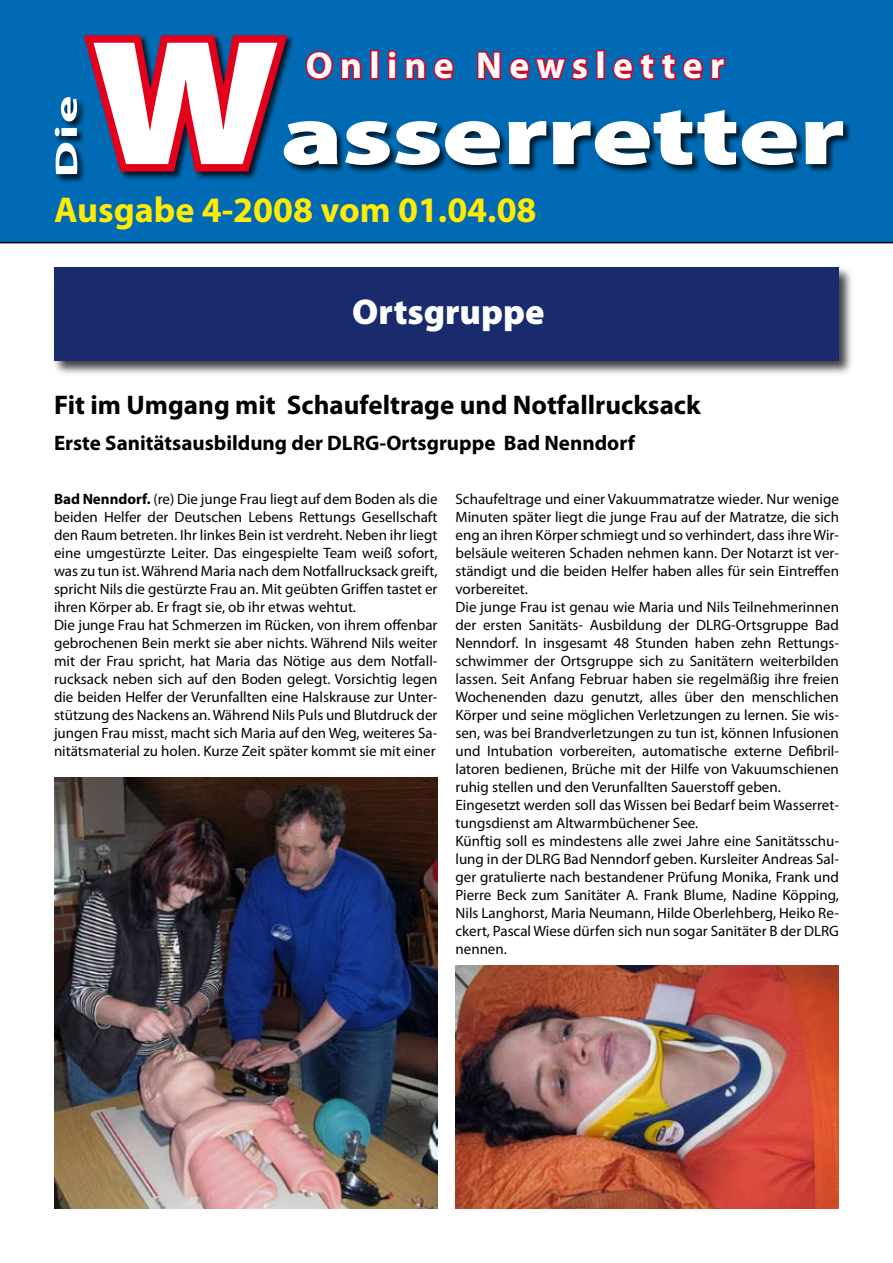
<style>
.page{position:relative;width:893px;height:1263px;background:#fff}
.page>*{position:absolute;margin:0;border:0;box-sizing:border-box;transform-origin:0 0}
.t1{font:900 85.5px "Myriad Pro";letter-spacing:-.01em;color:#fff;scale:1.33 1}
.t2{font:700 37.5px "Myriad Pro";letter-spacing:.195em;color:#fff}
.t3{font:700 36px "Myriad Pro";color:#ffec00}
.t4{font:900 36px "Myriad Pro";color:#fff}
.t5{font:700 31.5px "Myriad Pro";color:#fff;scale:1.67 1}
.t6{font:700 27px "Myriad Pro";color:#000}
.t7{font:700 21px "Myriad Pro";color:#000}
.t8{font:15px/18px "Myriad Pro";color:#000}
.s1{font-size:180px}
.s2{font-weight:700}
</style>
<div class="page">
<img style="left:455px;top:965px;width:384px;height:244px">
<img style="left:54px;top:777px;width:383px;height:432px">
<div style="left:0;top:0;width:893px;height:243px;background:#006bb4"></div>
<div style="left:50px;top:264px;width:805px;height:112px;background:#000;opacity:.75"></div>
<div style="left:54px;top:268px;width:785px;height:93px;background:#192b6d"></div>
<div style="left:83px;top:34px;width:770px;height:147px;background:#000;opacity:.75"></div>
<svg style="left:74px;top:28px;width:223px;height:154px;background:#5f274e"></svg>
<svg style="left:304px;top:49px;width:59px;height:32px;background:#50447c"></svg>
<div style="left:370px;top:50px;width:9px;height:30px;border:3px solid #e2001a"></div>
<svg style="left:386px;top:49px;width:12px;height:32px"></svg>
<svg style="left:404px;top:56px;width:51px;height:25px"></svg>
<svg style="left:476px;top:25px;width:114px;height:97px;background:#1c5da0"></svg>
<div style="left:596px;top:50px;width:9px;height:30px;border:3px solid #e2001a"></div>
<svg style="left:611px;top:51px;width:116px;height:31px;background:#4d467f"></svg>
<div style="left:53px;top:96px;width:33px;height:88px;background:#000;opacity:.75"></div>
<h1 class="t1" style="left:90px;top:78px;width:569px"><span class="s1">W</span>asserretter</h1>
<h2 class="t2" style="left:306px;top:41px;width:420px">Online Newsletter</h2>
<h3 class="t5" style="left:46px;top:177px;width:51px;rotate:-90deg">Die</h3>
<h3 class="t3" style="left:54px;top:186px;width:484px">Ausgabe 4-2008 vom 01.04.08</h3>
<h3 class="t4" style="left:352px;top:288px;width:194px">Ortsgruppe</h3>
<h3 class="t6" style="left:54px;top:387px;width:648px">Fit im Umgang mit Schaufeltrage und Notfallrucksack</h3>
<h3 class="t7" style="left:54px;top:429px;width:582px">Erste Sanitätsausbildung der DLRG-Ortsgruppe Bad Nenndorf</h3>
<p class="t8" style="left:54px;top:490px;width:385px"><span class="s2">Bad Nenndorf.</span> (re) Die junge Frau liegt auf dem Boden als die beiden Helfer der Deutschen Lebens Rettungs Gesellschaft den Raum betreten. Ihr linkes Bein ist verdreht. Neben ihr liegt eine umgestürzte Leiter. Das eingespielte Team weiß sofort, was zu tun ist. Während Maria nach dem Notfallrucksack greift, spricht Nils die gestürzte Frau an. Mit geübten Griffen tastet er ihren Körper ab. Er fragt sie, ob ihr etwas wehtut.<br>Die junge Frau hat Schmerzen im Rücken, von ihrem offenbar gebrochenen Bein merkt sie aber nichts. Während Nils weiter mit der Frau spricht, hat Maria das Nötige aus dem Notfall&shy;rucksack neben sich auf den Boden gelegt. Vorsichtig legen die beiden Helfer der Verunfallten eine Halskrause zur Unter&shy;stützung des Nackens an. Während Nils Puls und Blutdruck der jungen Frau misst, macht sich Maria auf den Weg, weiteres Sa&shy;nitätsmaterial zu holen. Kurze Zeit später kommt sie mit einer</p>
<p class="t8" style="left:455px;top:490px;width:385px">Schaufeltrage und einer Vakuummatratze wieder. Nur wenige Minuten später liegt die junge Frau auf der Matratze, die sich eng an ihren Körper schmiegt und so verhindert, dass ihre Wir&shy;belsäule weiteren Schaden nehmen kann. Der Notarzt ist ver&shy;ständigt und die beiden Helfer haben alles für sein Eintreffen vorbereitet.<br>Die junge Frau ist genau wie Maria und Nils Teilnehmerinnen der ersten Sanitäts- Ausbildung der DLRG-Ortsgruppe Bad Nenndorf. In insgesamt 48 Stunden haben zehn Rettungs&shy;schwimmer der Ortsgruppe sich zu Sanitätern weiterbilden lassen. Seit Anfang Februar haben sie regelmäßig ihre freien Wochenenden dazu genutzt, alles über den menschlichen Körper und seine möglichen Verletzungen zu lernen. Sie wis&shy;sen, was bei Brandverletzungen zu tun ist, können Infusionen und Intubation vorbereiten, automatische externe Defibril&shy;latoren bedienen, Brüche mit der Hilfe von Vakuumschienen ruhig stellen und den Verunfallten Sauerstoff geben.<br>Eingesetzt werden soll das Wissen bei Bedarf beim Wasserret&shy;tungsdienst am Altwarmbüchener See.<br>Künftig soll es mindestens alle zwei Jahre eine Sanitätsschu&shy;lung in der DLRG Bad Nenndorf geben. Kursleiter Andreas Sal&shy;ger gratulierte nach bestandener Prüfung Monika, Frank und Pierre Beck zum Sanitäter A. Frank Blume, Nadine Köpping, Nils Langhorst, Maria Neumann, Hilde Oberlehberg, Heiko Re&shy;ckert, Pascal Wiese dürfen sich nun sogar Sanitäter B der DLRG nennen.</p>
</div>
